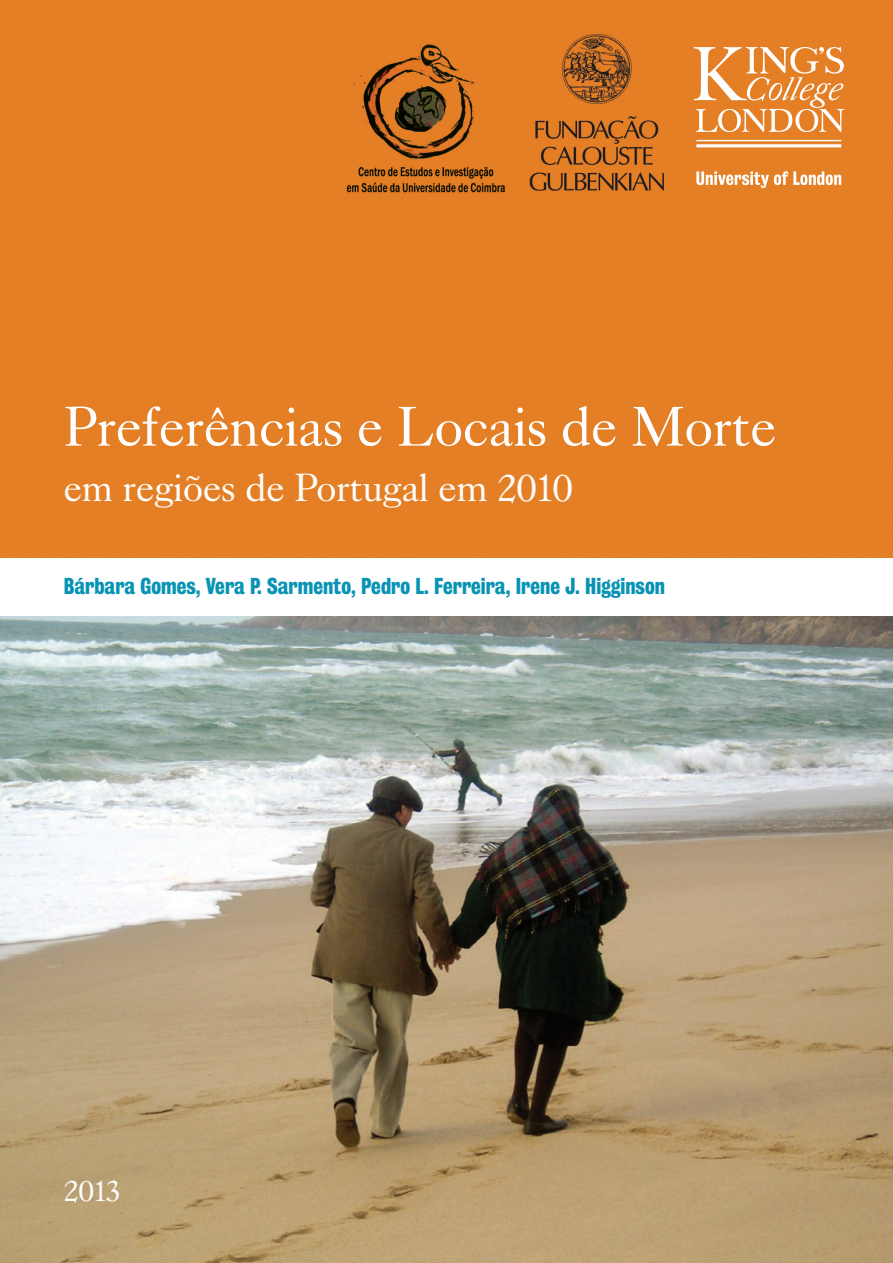
<style>
.page{position:relative;width:893px;height:1263px;background:#fff}
.page>*{position:absolute;margin:0;border:0;box-sizing:border-box;transform-origin:0 0}
.t1{font:55.5px "Kings Caslon Display";color:#fff}
.t2{font:39px "Kings Caslon Display";color:#fff}
.t3{font:30px "Kings Caslon Display";color:#fff}
.t4{font:21px "Kings Bureau Grot Three Seven";color:#0893b4}
</style>
<div class="page">
<img style="left:0;top:617px;width:893px;height:646px">
<div style="left:0;top:0;width:893px;height:557px;background:#e47f25"></div>
<svg style="left:693px;top:47px;width:152px;height:100px"></svg>
<svg style="left:696px;top:171px;width:145px;height:16px"></svg>
<p class="t1" style="left:64px;top:395px;width:714px">Preferências e Locais de Morte</p>
<p class="t2" style="left:64px;top:465px;width:511px">em regiões de Portugal em 2010</p>
<p class="t4" style="left:64px;top:574px;width:603px">Bárbara Gomes, Vera P. Sarmento, Pedro L. Ferreira, Irene J. Higginson</p>
<p class="t3" style="left:64px;top:1173px;width:58px">2013</p>
</div>
